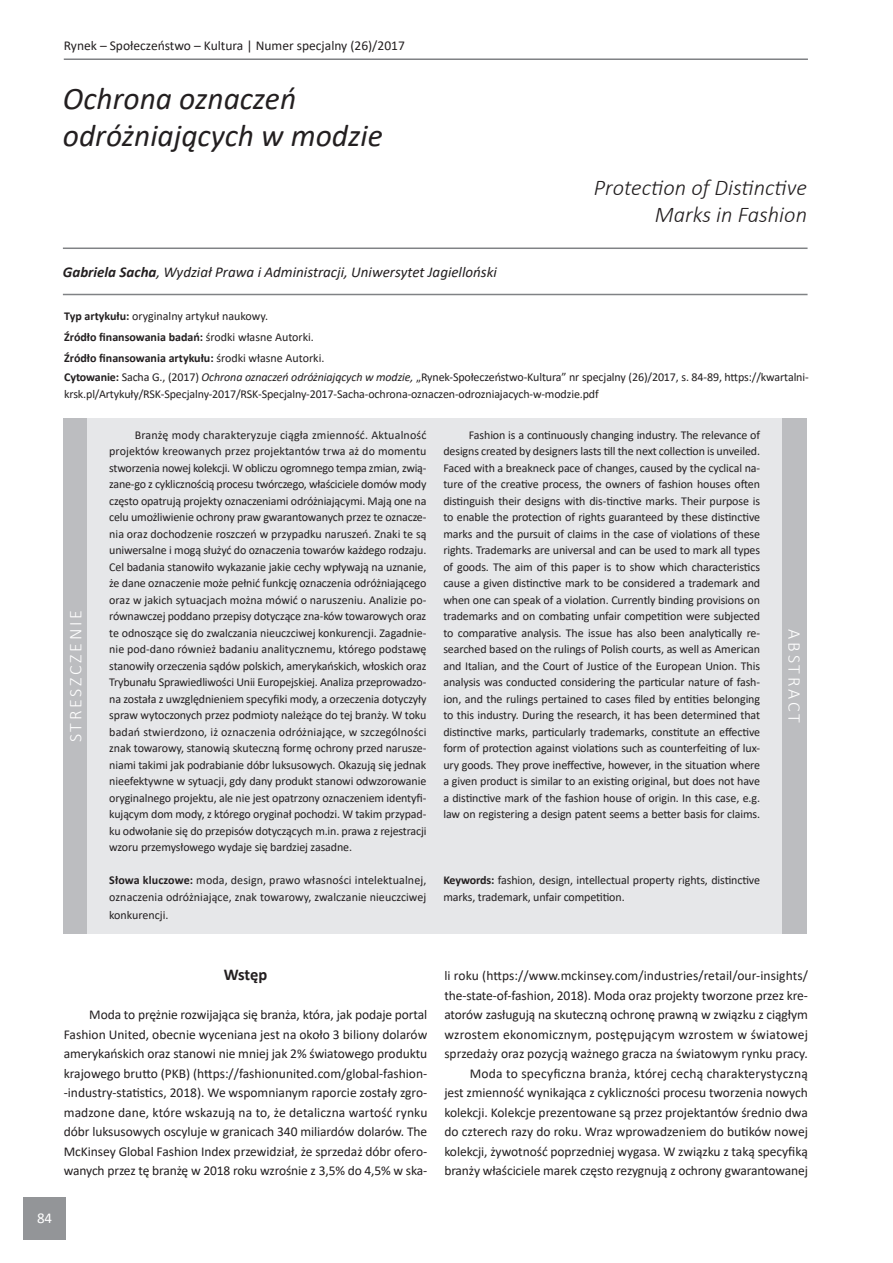
<style>
.page{position:relative;width:893px;height:1263px;background:#fff}
.page>*{position:absolute;margin:0;border:0;box-sizing:border-box;transform-origin:0 0}
.t1{font:italic 31.5px "Calibri";color:#231f20}
.t2{font:italic 300 22.5px "Calibri";color:#231f20}
.t3{font:300 18px "Calibri";letter-spacing:.15em;color:#fff}
.Podtytuły{font:700 16.5px "Calibri";letter-spacing:-.01em;color:#231f20}
.t4{font:italic 15px "Calibri";color:#231f20}
.t5{font:15px "Calibri";color:#fff}
.tekst_zwykly{font:13.5px/19.5px "Calibri";letter-spacing:-.01em;color:#231f20;text-align:justify}
.t6{font:12px/16.5px "Calibri";letter-spacing:-.01em;color:#231f20}
.t7{font:700 12px "Calibri";color:#231f20}
.s1{font-weight:700}
.s2{font-weight:400}
.s3{font-style:italic}
</style>
<div class="page">
<div style="left:23px;top:1197px;width:43px;height:42px;background:#939598"></div>
<hr style="left:64px;top:58px;width:744px;height:2px;background:#808285">
<div style="left:83px;top:418px;width:704px;height:516px;background:#e6e7e9"></div>
<div style="left:63px;top:418px;width:23px;height:516px;background:#bcbdc0"></div>
<div style="left:782px;top:418px;width:25px;height:516px;background:#bcbdc0"></div>
<hr style="left:63px;top:247px;width:744px;height:2px;background:#808285">
<hr style="left:63px;top:294px;width:744px;height:1px;background:#808285">
<p class="tekst_zwykly" style="left:64px;top:36px;width:343px">Rynek – Społeczeństwo – Kultura | Numer specjalny (26)/2017</p>
<p class="t1" style="left:63px;top:76px;width:235px">Ochrona oznaczeń</p>
<p class="t1" style="left:63px;top:114px;width:321px">odróżniających w modzie</p>
<p class="t4" style="left:63px;top:261px;width:436px"><span class="s1">Gabriela Sacha</span>, Wydział Prawa i Administracji, Uniwersytet Jagielloński</p>
<p class="t2" style="left:594px;top:174px;width:215px">Protection of Distinctive</p>
<p class="t2" style="left:655px;top:201px;width:154px">Marks in Fashion</p>
<p class="t6" style="left:64px;top:308px;width:206px"><span class="s1">Typ artykułu:</span> oryginalny artykuł naukowy.</p>
<p class="t7" style="left:64px;top:329px;width:251px">Źródło finansowania badań: <span class="s2">środki własne Autorki.</span></p>
<p class="t7" style="left:64px;top:349px;width:262px">Źródło finansowania artykułu: <span class="s2">środki własne Autorki.</span></p>
<p class="t6" style="left:64px;top:369px;width:746px"><span class="s1">Cytowanie:</span> Sacha G., (2017) <span class="s3">Ochrona oznaczeń odróżniających w modzie,</span> „Rynek-Społeczeństwo-Kultura” nr specjalny (26)/2017, s. 84-89, https://kwartalni&shy;krsk.pl/Artykuły/RSK-Specjalny-2017/RSK-Specjalny-2017-Sacha-ochrona-oznaczen-odrozniajacych-w-modzie.pdf</p>
<p class="t3" style="left:64px;top:742px;width:134px;rotate:-90deg">STRESZCZENIE</p>
<p class="t6" style="left:109px;top:426px;width:319px;text-align:justify;text-indent:26px">Branżę mody charakteryzuje ciągła zmienność. Aktualność projektów kreowanych przez projektantów trwa aż do momentu stworzenia nowej kolekcji. W obliczu ogromnego tempa zmian, zwią&shy;zane-go z cyklicznością procesu twórczego, właściciele domów mody często opatrują projekty oznaczeniami odróżniającymi. Mają one na celu umożliwienie ochrony praw gwarantowanych przez te oznacze&shy;nia oraz dochodzenie roszczeń w przypadku naruszeń. Znaki te są uniwersalne i mogą służyć do oznaczenia towarów każdego rodzaju.<br>Cel badania stanowiło wykazanie jakie cechy wpływają na uznanie, że dane oznaczenie może pełnić funkcję oznaczenia odróżniającego oraz w jakich sytuacjach można mówić o naruszeniu. Analizie po&shy;równawczej poddano przepisy dotyczące zna-ków towarowych oraz te odnoszące się do zwalczania nieuczciwej konkurencji. Zagadnie&shy;nie pod-dano również badaniu analitycznemu, którego podstawę stanowiły orzeczenia sądów polskich, amerykańskich, włoskich oraz Trybunału Sprawiedliwości Unii Europejskiej. Analiza przeprowadzo&shy;na została z uwzględnieniem specyfiki mody, a orzeczenia dotyczyły spraw wytoczonych przez podmioty należące do tej branży. W toku badań stwierdzono, iż oznaczenia odróżniające, w szczególności znak towarowy, stanowią skuteczną formę ochrony przed narusze&shy;niami takimi jak podrabianie dóbr luksusowych. Okazują się jednak nieefektywne w sytuacji, gdy dany produkt stanowi odwzorowanie oryginalnego projektu, ale nie jest opatrzony oznaczeniem identyfi&shy;kującym dom mody, z którego oryginał pochodzi. W takim przypad&shy;ku odwołanie się do przepisów dotyczących m.in. prawa z rejestracji wzoru przemysłowego wydaje się bardziej zasadne.</p>
<p class="t6" style="left:109px;top:872px;width:319px"><span class="s1">Słowa kluczowe:</span> moda, design, prawo własności intelektualnej, oznaczenia odróżniające, znak towarowy, zwalczanie nieuczciwej</p>
<p class="t6" style="left:109px;top:906px;width:61px">konkurencji.</p>
<p class="t6" style="left:443px;top:426px;width:318px;text-align:justify;text-indent:26px">Fashion is a continuously changing industry. The relevance of designs created by designers lasts till the next collection is unveiled.<br>Faced with a breakneck pace of changes, caused by the cyclical na&shy;ture of the creative process, the owners of fashion houses often distinguish their designs with dis-tinctive marks. Their purpose is to enable the protection of rights guaranteed by these distinctive marks and the pursuit of claims in the case of violations of these rights. Trademarks are universal and can be used to mark all types of goods. The aim of this paper is to show which characteristics cause a given distinctive mark to be considered a trademark and when one can speak of a violation. Currently binding provisions on trademarks and on combating unfair competition were subjected to comparative analysis. The issue has also been analytically re&shy;searched based on the rulings of Polish courts, as well as American and Italian, and the Court of Justice of the European Union. This analysis was conducted considering the particular nature of fash&shy;ion, and the rulings pertained to cases filed by entities belonging to this industry. During the research, it has been determined that distinctive marks, particularly trademarks, constitute an effective form of protection against violations such as counterfeiting of lux&shy;ury goods. They prove ineffective, however, in the situation where a given product is similar to an existing original, but does not have a distinctive mark of the fashion house of origin. In this case, e.g. law on registering a design patent seems a better basis for claims.</p>
<p class="t6" style="left:443px;top:872px;width:318px"><span class="s1">Keywords:</span> fashion, design, intellectual property rights, distinctive marks, trademark, unfair competition.</p>
<p class="t3" style="left:805px;top:629px;width:95px;rotate:90deg">ABSTRACT</p>
<p class="Podtytuły" style="left:224px;top:963px;width:45px">Wstęp</p>
<p class="tekst_zwykly" style="left:64px;top:1005px;width:365px;text-indent:26px">Moda to prężnie rozwijająca się branża, która, jak podaje portal Fashion United, obecnie wyceniana jest na około 3 biliony dolarów amerykańskich oraz stanowi nie mniej jak 2% światowego produktu krajowego brutto (PKB) (https://fashionunited.com/global-fashion--industry-statistics, 2018). We wspomnianym raporcie zostały zgro&shy;madzone dane, które wskazują na to, że detaliczna wartość rynku dóbr luksusowych oscyluje w granicach 340 miliardów dolarów. The McKinsey Global Fashion Index przewidział, że sprzedaż dóbr ofero&shy;wanych przez tę branżę w 2018 roku wzrośnie z 3,5% do 4,5% w ska-</p>
<p class="t5" style="left:37px;top:1207px;width:17px">84</p>
<p class="tekst_zwykly" style="left:444px;top:966px;width:365px">li roku (https://www.mckinsey.com/industries/retail/our-insights/ the-state-of-fashion, 2018). Moda oraz projekty tworzone przez kre&shy;atorów zasługują na skuteczną ochronę prawną w związku z ciągłym wzrostem ekonomicznym, postępującym wzrostem w światowej sprzedaży oraz pozycją ważnego gracza na światowym rynku pracy.</p>
<p class="tekst_zwykly" style="left:444px;top:1063px;width:365px;text-indent:26px">Moda to specyficzna branża, której cechą charakterystyczną jest zmienność wynikająca z cykliczności procesu tworzenia nowych kolekcji. Kolekcje prezentowane są przez projektantów średnio dwa do czterech razy do roku. Wraz wprowadzeniem do butików nowej kolekcji, żywotność poprzedniej wygasa. W związku z taką specyfiką branży właściciele marek często rezygnują z ochrony gwarantowanej</p>
</div>
